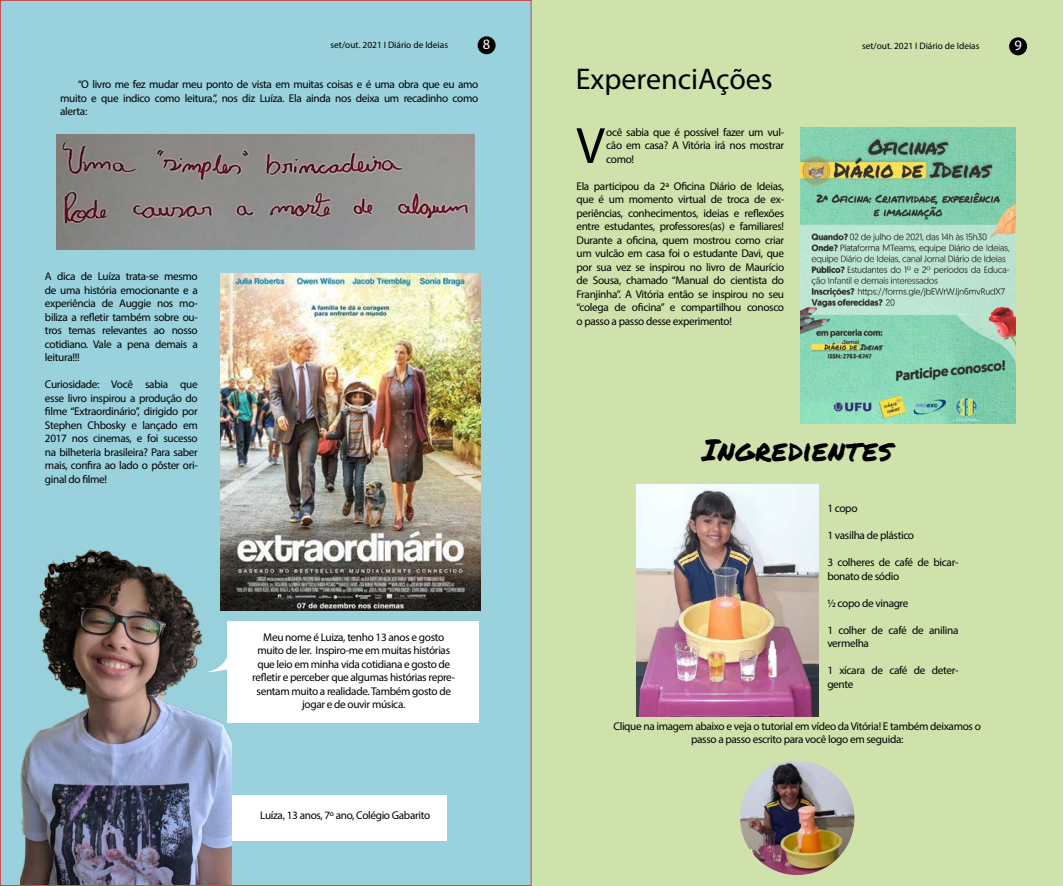
<style>
.page{position:relative;width:1063px;height:886px;background:#fff}
.page>*{position:absolute;margin:0;border:0;box-sizing:border-box;transform-origin:0 0}
.t1{font:51.31px "Myriad Pro";color:#000}
.t2{font:30px "Myriad Pro";color:#000}
.t3{font:30px "Permanent Marker";letter-spacing:.015em;color:#000}
.t4{font:14.38px "Myriad Pro";color:#fff}
.t5{font:11.25px/13.5px "Myriad Pro";letter-spacing:-.03em;color:#000;text-align:justify}
.t6{font:9.38px "Myriad Pro";color:#000}
</style>
<div class="page">
<div style="left:0;top:0;width:531px;height:886px;background:#99d1dd"></div>
<div style="left:532px;top:0;width:531px;height:886px;background:#d0e2ac"></div>
<div style="left:478px;top:36px;width:18px;height:18px;background:#000;border-radius:50%"></div>
<img style="left:57px;top:135px;width:418px;height:114px">
<img style="left:220px;top:273px;width:260px;height:337px">
<div style="left:227px;top:622px;width:251px;height:101px;background:#fff"></div>
<div style="left:227px;top:795px;width:220px;height:46px;background:#fff"></div>
<img style="left:20px;top:548px;width:212px;height:337px">
<div style="left:1009px;top:37px;width:18px;height:18px;background:#000;border-radius:50%"></div>
<img style="left:801px;top:127px;width:215px;height:296px">
<img style="left:636px;top:484px;width:183px;height:232px">
<img style="left:740px;top:760px;width:114px;height:115px;border-radius:57px">
<p class="t6" style="left:331px;top:39px;width:119px">set/out. 2021 I Diário de Ideias</p>
<p class="t4" style="left:483px;top:36px;width:9px">8</p>
<p class="t5" style="left:60px;top:78px;width:420px;text-indent:18px">“O livro me fez mudar meu ponto de vista em muitas coisas e é uma obra que eu amo muito e que indico como leitura.”, nos diz Luíza. Ela ainda nos deixa um recadinho como alerta:</p>
<p class="t5" style="left:45px;top:269px;width:154px">A dica de Luíza trata-se mesmo de uma história emocionante e a experiência de Auggie nos mo&shy;biliza a refletir também sobre ou&shy;tros temas relevantes ao nosso cotidiano. Vale a pena demais a leitura!!!</p>
<p class="t5" style="left:45px;top:377px;width:154px">Curiosidade: Você sabia que esse livro inspirou a produção do filme “Extraordinário”, dirigido por Stephen Chbosky e lançado em 2017 nos cinemas, e foi sucesso na bilheteria brasileira? Para saber mais, confira ao lado o pôster ori&shy;ginal do filme!</p>
<p class="t5" style="left:252px;top:630px;width:205px;text-align:center">Meu nome é Luiza, tenho 13 anos e gosto muito de ler. Inspiro-me em muitas histórias que leio em minha vida cotidiana e gosto de refletir e perceber que algumas histórias repre&shy;sentam muito a realidade. Também gosto de jogar e de ouvir música.</p>
<p class="t5" style="left:260px;top:808px;width:172px">Luíza, 13 anos, 7º ano, Colégio Gabarito</p>
<h2 class="t2" style="left:576px;top:60px;width:199px">ExperenciAções</h2>
<h1 class="t1" style="left:576px;top:114px;width:30px">V</h1>
<p class="t5" style="left:606px;top:125px;width:179px">ocê sabia que é possível fazer um vul&shy;cão em casa? A Vitória irá nos mostrar como!</p>
<p class="t5" style="left:576px;top:179px;width:209px">Ela participou da 2ª Oficina Diário de Ideias, que é um momento virtual de troca de ex&shy;periências, conhecimentos, ideias e reflexões entre estudantes, professores(as) e familiares!<br>Durante a oficina, quem mostrou como criar um vulcão em casa foi o estudante Davi, que por sua vez se inspirou no livro de Maurício de Sousa, chamado “Manual do cientista do Franjinha”. A Vitória então se inspirou no seu “colega de oficina” e compartilhou conosco o passo a passo desse experimento!</p>
<p class="t6" style="left:862px;top:40px;width:119px">set/out. 2021 I Diário de Ideias</p>
<p class="t4" style="left:1014px;top:37px;width:9px">9</p>
<h2 class="t3" style="left:702px;top:428px;width:192px">Ingredientes</h2>
<p class="t5" style="left:827px;top:502px;width:32px">1 copo</p>
<p class="t5" style="left:827px;top:529px;width:88px">1 vasilha de plástico</p>
<p class="t5" style="left:827px;top:556px;width:133px">3 colheres de café de bicar&shy;bonato de sódio</p>
<p class="t5" style="left:827px;top:596px;width:83px">½ copo de vinagre</p>
<p class="t5" style="left:827px;top:623px;width:133px">1 colher de café de anilina vermelha</p>
<p class="t5" style="left:827px;top:664px;width:133px">1 xícara de café de deter&shy;gente</p>
<p class="t5" style="left:614px;top:719px;width:369px;text-align:center">Clique na imagem abaixo e veja o tutorial em vídeo da Vitória! E também deixamos o passo a passo escrito para você logo em seguida:</p>
</div>
